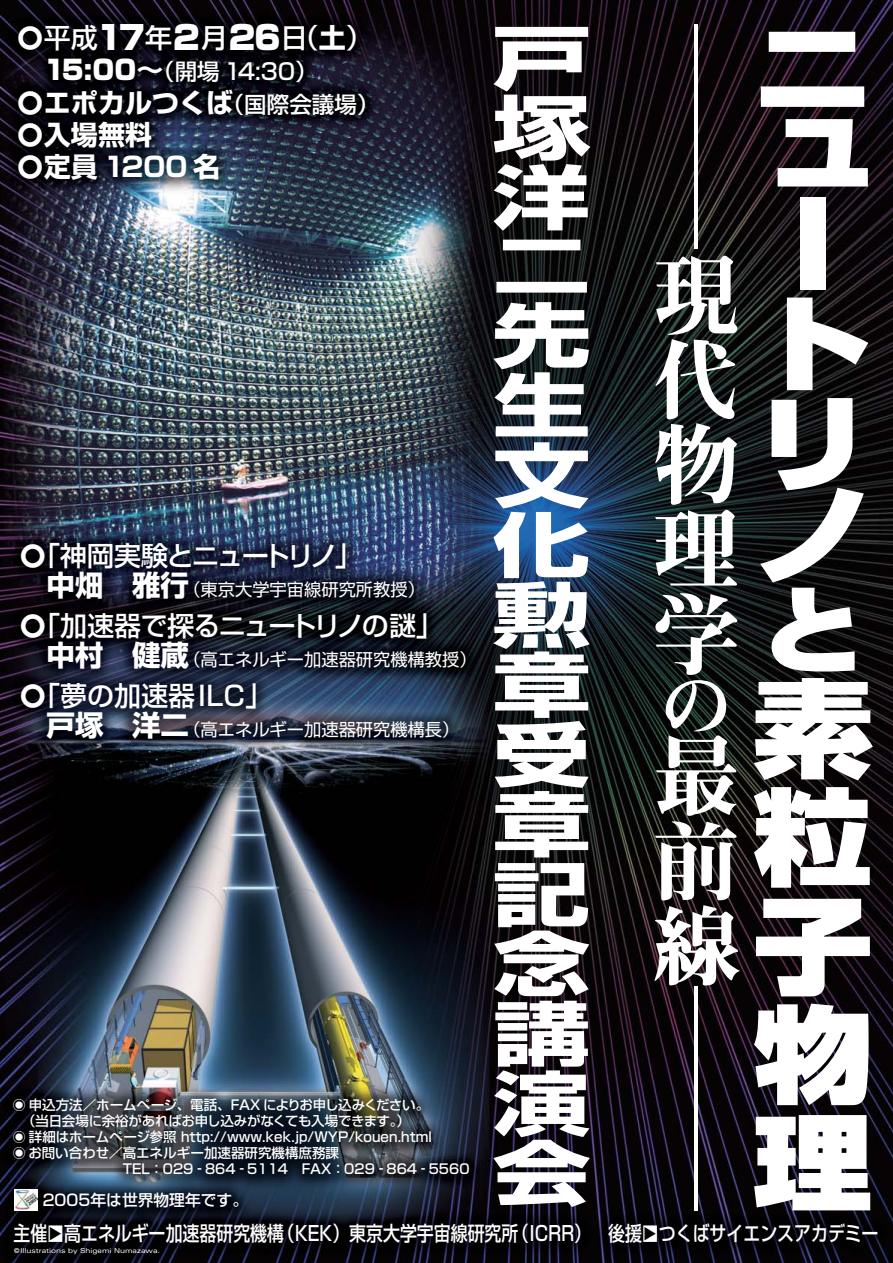
<style>
.page{position:relative;width:893px;height:1263px;background:#fff}
.page>*{position:absolute;margin:0;border:0;box-sizing:border-box;transform-origin:0 0}
.t1{font:224.1px "Midashi Min MA31";color:#fff;scale:.44 1}
.t2{font:900 105.3px/108.4px "Shin Go";color:#fff;text-align:justify;scale:1.14 1}
.t3{font:900 94.57px "Shin Go";color:#fff;scale:1.14 1}
.t4{font:87.75px/84.7px "Midashi Min MA31";color:#fff;text-align:justify}
.t5{font:74.25px "Midashi Min MA31";color:#fff}
.t6{font:700 69.75px/69.7px "Shin Go";color:#fff;text-align:justify;scale:1.4 1}
.t7{font:700 27px/32.2px "Shin Go";color:#fff}
.t8{font:500 27px "Shin Go";letter-spacing:-.015em;color:#fff}
.t9{font:500 27px "Shin Go";letter-spacing:-.04em;color:#fff}
.t10{font:500 27px "Shin Go";letter-spacing:-.05em;color:#fff}
.t11{font:500 22.5px "Shin Go";color:#fff}
.t12{font:500 20.33px "Shin Go";color:#fff;scale:.83 1}
.t13{font:17.25px "Shin Go";color:#fff}
.t14{font:500 15.75px "Shin Go";color:#fff}
.t15{font:500 13.5px "Shin Go";color:#fff}
.t16{font:500 13.5px "Shin Go";letter-spacing:-.02em;color:#fff}
.t17{font:expanded 6.75px "Univers";color:#fff}
.s1{font-weight:900;font-size:33px}
.s2{font-weight:700}
.s3{font-weight:900;font-size:27px}
.s4{font-weight:700;font-size:27px}
.s5{font-weight:500;font-size:22.5px}
.s6{font-weight:700;font-size:28.5px}
</style>
<div class="page">
<img style="left:0;top:0;width:892px;height:1262px">
<svg style="left:15px;top:1188px;width:23px;height:22px"></svg>
<img style="left:16px;top:1189px;width:21px;height:20px">
<svg style="left:21px;top:544px;width:24px;height:24px"></svg>
<svg style="left:21px;top:614px;width:24px;height:23px"></svg>
<svg style="left:21px;top:684px;width:24px;height:23px"></svg>
<svg style="left:13px;top:1098px;width:12px;height:12px"></svg>
<svg style="left:13px;top:1130px;width:12px;height:28px"></svg>
<svg style="left:19px;top:26px;width:23px;height:24px"></svg>
<svg style="left:19px;top:91px;width:23px;height:23px"></svg>
<svg style="left:19px;top:123px;width:23px;height:24px"></svg>
<svg style="left:19px;top:155px;width:23px;height:24px"></svg>
<svg style="left:49px;top:1224px;width:14px;height:17px"></svg>
<svg style="left:643px;top:1224px;width:14px;height:17px"></svg>
<h3 class="t8" style="left:44px;top:28px;width:330px">平成<span class="s1">17</span>年<span class="s1">2</span>月<span class="s1">26</span>日（<span class="s2">土</span>）</h3>
<h3 class="t11" style="left:44px;top:63px;width:275px"><span class="s3">15:00</span><span class="s4">～</span>（開場 14:30）</h3>
<h3 class="t7" style="left:44px;top:90px;width:337px">エポカルつくば<span class="s5">（国際会議場）</span>入場無料<br>定員 1200 名</h3>
<h3 class="t10" style="left:33px;top:546px;width:330px">「神岡実験とニュートリノ」</h3>
<p class="t13" style="left:47px;top:583px;width:380px"><span class="s6">中畑　雅行</span>（東京大学宇宙線研究所教授）</p>
<h3 class="t9" style="left:33px;top:615px;width:411px">「加速器で探るニュートリノの謎」</h3>
<p class="t13" style="left:47px;top:653px;width:431px"><span class="s6">中村　健蔵</span>（高エネルギー加速器研究機構教授）</p>
<h3 class="t8" style="left:33px;top:685px;width:241px">「夢の加速器ILC」</h3>
<p class="t13" style="left:47px;top:722px;width:414px"><span class="s6">戸塚　洋二</span>（高エネルギー加速器研究機構長）</p>
<p class="t16" style="left:29px;top:1099px;width:402px">申込方法／ホームページ、電話、FAX によりお申し込みください。</p>
<p class="t16" style="left:22px;top:1115px;width:389px">（当日会場に余裕があればお申し込みがなくても入場できます。）</p>
<p class="t15" style="left:29px;top:1131px;width:404px">詳細はホームページ参照 http://www.kek.jp/WYP/kouen.html</p>
<p class="t15" style="left:29px;top:1147px;width:312px">お問い合わせ／高エネルギー加速器研究機構庶務課</p>
<p class="t15" style="left:123px;top:1163px;width:348px">TEL：029‐864‐5114　FAX：029‐864‐5560</p>
<p class="t14" style="left:43px;top:1194px;width:207px">2005年は世界物理年です。</p>
<h3 class="t6" style="left:493px;top:33px;width:71px">戸塚洋二先生文化勲章受章記念講演会</h3>
<h1 class="t1" style="left:646px;top:60px;width:228px">―</h1>
<h3 class="t4" style="left:652px;top:265px;width:89px">現代物理学</h3>
<h3 class="t5" style="left:658px;top:680px;width:76px">の</h3>
<h3 class="t4" style="left:652px;top:746px;width:89px">最前線</h3>
<h1 class="t1" style="left:646px;top:1021px;width:228px">―</h1>
<h2 class="t2" style="left:753px;top:42px;width:106px;line-height:82.9px">ニュ</h2>
<h2 class="t2" style="left:753px;top:208px;width:106px;line-height:99.9px">ートリ</h2>
<h2 class="t2" style="left:753px;top:495px;width:106px">ノ</h2>
<h3 class="t3" style="left:759px;top:594px;width:96px">と</h3>
<h2 class="t2" style="left:753px;top:689px;width:106px">素粒子物理</h2>
<h3 class="t12" style="left:13px;top:1225px;width:1044px">主催 高エネルギー加速器研究機構（KEK）東京大学宇宙線研究所（ICRR）　後援 つくばサイエンスアカデミー</h3>
<p class="t17" style="left:14px;top:1248px;width:147px">©Illustrations by Shigemi Numazawa.</p>
</div>
